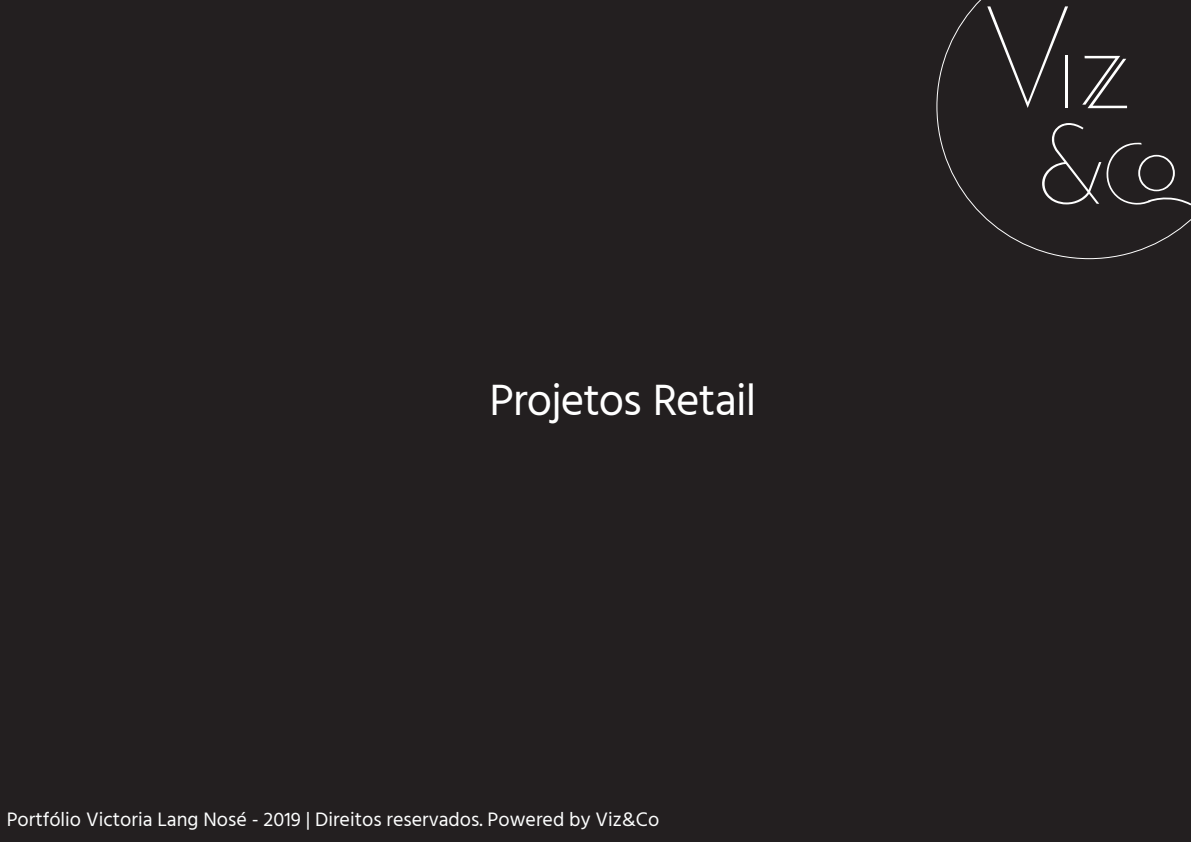
<style>
.page{position:relative;width:1191px;height:842px;background:#231f20}
.page>*{position:absolute;margin:0;border:0;box-sizing:border-box;transform-origin:0 0}
.t1{font:100 107.8px "Josefin Sans";color:#fff}
.t2{font:45px "Hind";letter-spacing:-.02em;color:#fff}
.t3{font:20px "Hind";color:#fdfefe}
.s1{font-size:92.7px}
</style>
<div class="page">
<svg style="left:936px;top:0;width:255px;height:259px"></svg>
<svg style="left:987px;top:6px;width:81px;height:102px"></svg>
<hr style="left:1065px;top:56px;width:2px;height:52px;background:#fff">
<svg style="left:1082px;top:56px;width:45px;height:52px"></svg>
<svg style="left:1106px;top:142px;width:85px;height:65px"></svg>
<h2 class="t2" style="left:489px;top:369px;width:268px">Projetos Retail</h2>
<p class="t3" style="left:7px;top:806px;width:654px">Portfólio Victoria Lang Nosé - 2019 | Direitos reservados. Powered by Viz&amp;Co</p>
<h1 class="t1" style="left:1034px;top:86px;width:147px">&amp; <span class="s1">o</span></h1>
</div>
